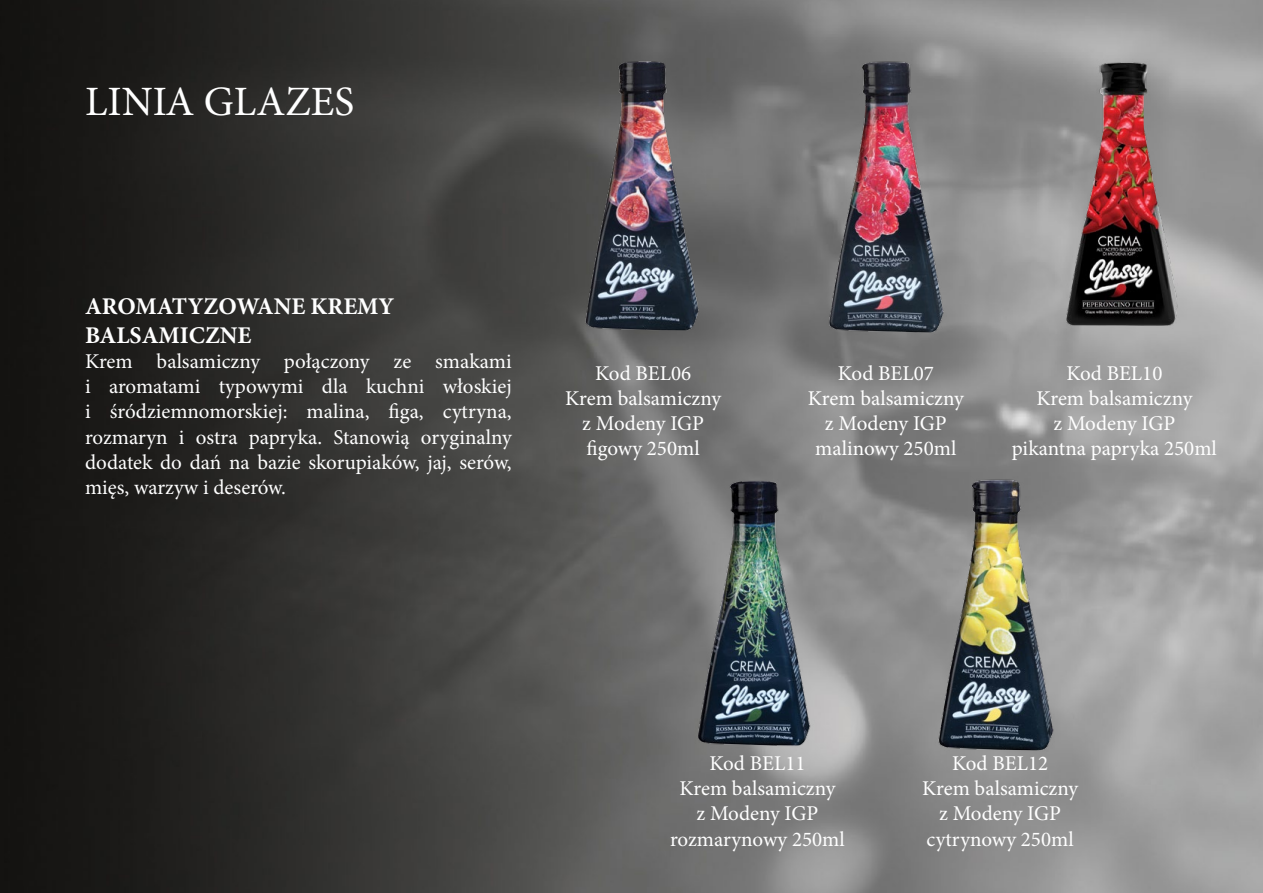
<style>
.page{position:relative;width:1263px;height:893px;background:#fff}
.page>*{position:absolute;margin:0;border:0;box-sizing:border-box;transform-origin:0 0}
.t1{font:41.85px "Minion Pro";color:#fff}
.t2{font:700 24px/28.8px "Minion Pro";color:#fff}
.t3{font:21px/25.2px "Minion Pro";color:#fff;text-align:center}
</style>
<div class="page">
<img style="left:0;top:0;width:1263px;height:893px">
<img style="left:552px;top:36px;width:182px;height:311px">
<img style="left:793px;top:36px;width:186px;height:313px">
<img style="left:1018px;top:41px;width:216px;height:308px">
<img style="left:671px;top:461px;width:173px;height:301px">
<img style="left:905px;top:464px;width:183px;height:304px">
<h1 class="t1" style="left:85px;top:74px;width:271px">LINIA GLAZES</h1>
<p class="t2" style="left:85px;top:292px;width:311px">AROMATYZOWANE KREMY<br>BALSAMICZNE</p>
<p class="t3" style="left:85px;top:349px;width:428px;text-align:justify">Krem balsamiczny połączony ze smakami i aromatami typowymi dla kuchni włoskiej i śródziemnomorskiej: malina, figa, cytryna, rozmaryn i ostra papryka. Stanowią oryginalny dodatek do dań na bazie skorupiaków, jaj, serów, mięs, warzyw i deserów.</p>
<p class="t3" style="left:565px;top:360px;width:157px">Kod BEL06<br>Krem balsamiczny z Modeny IGP figowy 250ml</p>
<p class="t3" style="left:808px;top:360px;width:157px">Kod BEL07<br>Krem balsamiczny z Modeny IGP malinowy 250ml</p>
<p class="t3" style="left:1012px;top:360px;width:207px">Kod BEL10<br>Krem balsamiczny<br>z Modeny IGP<br>pikantna papryka 250ml</p>
<p class="t3" style="left:670px;top:751px;width:176px">Kod BEL11<br>Krem balsamiczny<br>z Modeny IGP rozmarynowy 250ml</p>
<p class="t3" style="left:922px;top:751px;width:157px">Kod BEL12<br>Krem balsamiczny z Modeny IGP cytrynowy 250ml</p>
</div>
